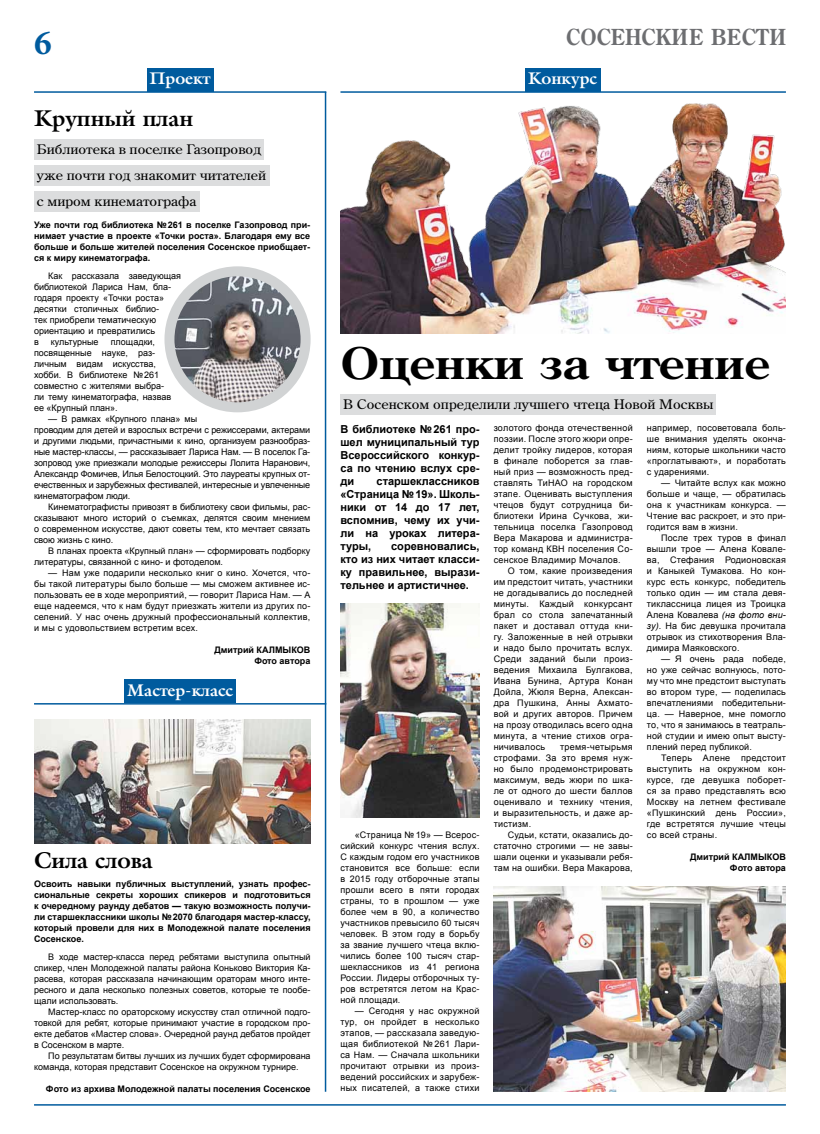
<style>
.page{position:relative;width:820px;height:1134px;background:#fff}
.page>*{position:absolute;margin:0;border:0;box-sizing:border-box;transform-origin:0 0}
.t1{font:700 43.2px "AG Centurion C";color:#000;scale:1.11 1}
.t2{font:700 35px "Minion Pro";color:#005b9e}
.t3{font:700 23px "AG Galleon C";color:#000}
.t4{font:700 22px "AG Centurion C";letter-spacing:.02em;color:#6d6e71;scale:.91 1}
.t5{font:700 17px "AG Galleon C";color:#fff}
.t6{font:13.1px/25.7px "AG Centurion C";color:#000;scale:1.11 1}
.t7{font:700 11px/13px "Arial";color:#000;text-align:justify}
.t8{font:9px/11px "Arial";color:#000;text-align:justify}
.t9{font:700 9px/11px "Arial";color:#000;text-align:justify}
.s1{font-style:italic}
</style>
<div class="page">
<hr style="left:34px;top:1104px;width:751px;height:2px;background:#005b9e">
<div style="left:147px;top:68px;width:66px;height:23px;background:#005b9e"></div>
<div style="left:124px;top:680px;width:112px;height:23px;background:#005b9e"></div>
<hr style="left:34px;top:91px;width:292px;height:2px;background:#005b9e">
<hr style="left:34px;top:703px;width:292px;height:1px;background:#005b9e">
<div style="left:525px;top:68px;width:75px;height:23px;background:#005b9e"></div>
<hr style="left:324px;top:92px;width:2px;height:1000px;background:#005b9e">
<img style="left:169px;top:271px;width:136px;height:136px;border-radius:68px">
<div style="left:164px;top:266px;width:146px;height:146px;border:10px solid #d1d3d4;border-radius:50%"></div>
<div style="left:34px;top:140px;width:230px;height:20px;background:#dcddde"></div>
<div style="left:34px;top:166px;width:235px;height:20px;background:#dcddde"></div>
<div style="left:34px;top:191px;width:165px;height:20px;background:#dcddde"></div>
<img style="left:340px;top:603px;width:139px;height:214px">
<img style="left:34px;top:719px;width:276px;height:124px">
<img style="left:493px;top:886px;width:292px;height:206px">
<img style="left:340px;top:87px;width:445px;height:247px">
<div style="left:340px;top:394px;width:376px;height:20px;background:#dcddde"></div>
<h2 class="t2" style="left:34px;top:18px;width:19px">6</h2>
<h3 class="t4" style="left:566px;top:22px;width:243px">СОСЕНСКИЕ ВЕСТИ</h3>
<h3 class="t5" style="left:149px;top:67px;width:63px">Проект</h3>
<h3 class="t5" style="left:528px;top:67px;width:70px">Конкурс</h3>
<h3 class="t3" style="left:34px;top:103px;width:161px">Крупный план</h3>
<h3 class="t6" style="left:37px;top:136px;width:208px">Библиотека в поселке Газопровод уже почти год знакомит читателей с миром кинематографа</h3>
<p class="t9" style="left:34px;top:220px;width:278px">Уже почти год библиотека №261 в поселке Газопровод при&shy;нимает участие в проекте «Точки роста». Благодаря ему все больше и больше жителей поселения Сосенское приобщает&shy;ся к миру кинематографа.</p>
<p class="t8" style="left:34px;top:271px;width:148px;text-align:left;text-indent:14px">Как рассказала заведующая библиотекой Лариса Нам, бла&shy;годаря проекту «Точки роста» десятки столичных библио-<br>тек приобрели тематическую ориентацию и превратились<br>в</p>
<p class="t8" style="left:34px;top:337px;width:138px;text-align:left;text-indent:77px">площадки, посвященные науке, раз&shy;личным видам искусства, хобби. В библиотеке №261 совместно с жителями выбра&shy;ли тему кинематографа, назвав ее «Крупный план».</p>
<p class="t8" style="left:34px;top:414px;width:278px;text-align:left;text-indent:14px">— В рамках «Крупного плана» мы<br>проводим для детей и взрослых встречи с режиссерами, актерами и другими людьми, причастными к кино, организуем разнообраз&shy;ные мастер-классы, — рассказывает Лариса Нам. — В поселок Га&shy;зопровод уже приезжали молодые режиссеры Лолита Наранович, Александр Фомичев, Илья Белостоцкий. Это лауреаты крупных от&shy;ечественных и зарубежных фестивалей, интересные и увлеченные кинематографом люди.</p>
<p class="t8" style="left:34px;top:502px;width:278px;text-indent:14px">Кинематографисты привозят в библиотеку свои фильмы, рас&shy;сказывают много историй о съемках, делятся своим мнением о современном искусстве, дают советы тем, кто мечтает связать свою жизнь с кино.</p>
<p class="t8" style="left:34px;top:545px;width:278px;text-indent:14px">В планах проекта «Крупный план» — сформировать подборку литературы, связанной с кино- и фотоделом.</p>
<p class="t8" style="left:34px;top:567px;width:278px;text-indent:14px">— Нам уже подарили несколько книг о кино. Хочется, что&shy;бы такой литературы было больше — мы сможем активнее ис&shy;пользовать ее в ходе мероприятий, — говорит Лариса Нам. — А еще надеемся, что к нам будут приезжать жители из других по&shy;селений. У нас очень дружный профессиональный коллектив, и мы с удовольствием встретим всех.</p>
<p class="t9" style="left:214px;top:645px;width:97px;text-align:right">Дмитрий КАЛМЫКОВ<br>Фото автора</p>
<p class="t8" style="left:51px;top:337px;width:49px">культурные</p>
<h3 class="t5" style="left:127px;top:679px;width:107px">Мастер-класс</h3>
<h3 class="t3" style="left:34px;top:845px;width:120px">Сила слова</h3>
<p class="t9" style="left:34px;top:878px;width:278px">Освоить навыки публичных выступлений, узнать профес&shy;сиональные секреты хороших спикеров и подготовиться к очередному раунду дебатов — такую возможность получи&shy;ли старшеклассники школы №2070 благодаря мастер-классу, который провели для них в Молодежной палате поселения Сосенское.</p>
<p class="t8" style="left:34px;top:951px;width:278px;text-indent:14px">В ходе мастер-класса перед ребятами выступила опытный спикер, член Молодежной палаты района Коньково Виктория Ка&shy;расева, которая рассказала начинающим ораторам много инте&shy;ресного и дала несколько полезных советов, которые те пообе&shy;щали использовать.</p>
<p class="t8" style="left:34px;top:1006px;width:278px;text-indent:14px">Мастер-класс по ораторскому искусству стал отличной подго&shy;товкой для ребят, которые принимают участие в городском про&shy;екте дебатов «Мастер слова». Очередной раунд дебатов пройдет в Сосенском в марте.</p>
<p class="t8" style="left:34px;top:1050px;width:278px;text-indent:14px">По результатам битвы лучших из лучших будет сформирована команда, которая представит Сосенское на окружном турнире.</p>
<p class="t9" style="left:46px;top:1083px;width:266px">Фото из архива Молодежной палаты поселения Сосенское</p>
<h1 class="t1" style="left:340px;top:335px;width:388px">Оценки за чтение</h1>
<p class="t7" style="left:340px;top:423px;width:140px">В библиотеке №261 про&shy;шел муниципальный тур Всероссийского конкур&shy;са по чтению вслух сре&shy;ди</p>
<h3 class="t6" style="left:343px;top:391px;width:335px">В Сосенском определили лучшего чтеца Новой Москвы</h3>
<p class="t8" style="left:646px;top:423px;width:140px">например, посоветовала боль&shy;ше внимания уделять оконча&shy;ниям, которые школьники часто «проглатывают», и поработать с ударениями.</p>
<p class="t8" style="left:646px;top:478px;width:140px;text-indent:14px">— Читайте вслух как можно больше и чаще, — обратилась она к участникам конкурса. — Чтение вас раскроет, и это при&shy;годится вам в жизни.</p>
<p class="t8" style="left:646px;top:533px;width:140px;text-indent:14px">После трех туров в финал вышли трое — Алена Ковале&shy;ва, Стефания Родионовская и Каныкей Тумакова. Но кон&shy;курс есть конкурс, победитель только один — им стала девя&shy;тиклассница лицея из Троицка Алена Ковалева <span class="s1">(на фото вни‑ зу)</span>. На бис девушка прочитала отрывок из стихотворения Вла&shy;димира Маяковского.</p>
<p class="t8" style="left:646px;top:654px;width:140px;text-indent:14px">— Я очень рада победе, но уже сейчас волнуюсь, пото&shy;му что мне предстоит выступать во втором туре, — поделилась впечатлениями победительни&shy;ца. — Наверное, мне помогло то, что я занимаюсь в театраль&shy;ной студии и имею опыт высту&shy;плений перед публикой.</p>
<p class="t8" style="left:646px;top:753px;width:140px;text-indent:14px">Теперь Алене предстоит выступить на окружном кон&shy;курсе, где девушка поборет&shy;ся за право представлять всю Москву на летнем фестивале «Пушкинский день России», где встретятся лучшие чтецы со всей страны.</p>
<p class="t9" style="left:689px;top:852px;width:97px;text-align:right">Дмитрий КАЛМЫКОВ<br>Фото автора</p>
<p class="t8" style="left:493px;top:423px;width:140px">золотого фонда отечественной поэзии. После этого жюри опре&shy;делит тройку лидеров, которая в финале поборется за глав&shy;ный приз — возможность пред&shy;ставлять ТиНАО на городском этапе. Оценивать выступления чтецов будут сотрудница би&shy;блиотеки Ирина Сучкова, жи&shy;тельница поселка Газопровод Вера Макарова и администра&shy;тор команд КВН поселения Со&shy;сенское Владимир Мочалов.</p>
<p class="t8" style="left:493px;top:566px;width:140px;text-indent:14px">О том, какие произведения им предстоит читать, участники не догадывались до последней минуты. Каждый конкурсант брал со стола запечатанный пакет и доставал оттуда кни&shy;гу. Заложенные в ней отрывки и надо было прочитать вслух.<br>Среди заданий были произ&shy;ведения Михаила Булгакова, Ивана Бунина, Артура Конан Дойла, Жюля Верна, Алексан&shy;дра Пушкина, Анны Ахмато&shy;вой и других авторов. Причем на прозу отводилась всего одна минута, а чтение стихов огра&shy;ничивалось</p>
<p class="t7" style="left:340px;top:475px;width:140px;text-indent:36px">старшеклассников «Страница №19». Школь&shy;ники от 14 до 17 лет, вспомнив, чему их учи&shy;ли на уроках литера&shy;туры,</p>
<p class="t7" style="left:340px;top:540px;width:140px;text-indent:51px">соревновались, кто из них читает класси&shy;ку правильнее, вырази&shy;тельнее и артистичнее.</p>
<p class="t8" style="left:493px;top:742px;width:140px;text-indent:66px">тремя-четырьмя строфами. За это время нуж&shy;но было продемонстрировать максимум, ведь жюри по шка&shy;ле от одного до шести баллов оценивало и технику чтения, и выразительность, и даже ар&shy;тистизм.</p>
<p class="t8" style="left:493px;top:830px;width:140px;text-indent:14px">Судьи, кстати, оказались до&shy;статочно строгими — не завы&shy;шали оценки и указывали ребя&shy;там на ошибки. Вера Макарова,</p>
<p class="t8" style="left:340px;top:830px;width:140px;text-indent:14px">«Страница №19» — Всерос&shy;сийский конкурс чтения вслух.<br>С каждым годом его участников становится все больше: если в 2015 году отборочные этапы прошли всего в пяти городах страны, то в прошлом — уже более чем в 90, а количество участников превысило 60 тысяч человек. В этом году в борьбу за звание лучшего чтеца вклю&shy;чились более 100 тысяч стар&shy;шеклассников из 41 региона России. Лидеры отборочных ту&shy;ров встретятся летом на Крас&shy;ной площади.</p>
<p class="t8" style="left:340px;top:1006px;width:140px;text-indent:14px">— Сегодня у нас окружной тур, он пройдет в несколько этапов, — рассказала заведую&shy;щая библиотекой № 261 Лари&shy;са Нам. — Сначала школьники прочитают отрывки из произ&shy;ведений российских и зарубеж&shy;ных писателей, а также стихи</p>
</div>
